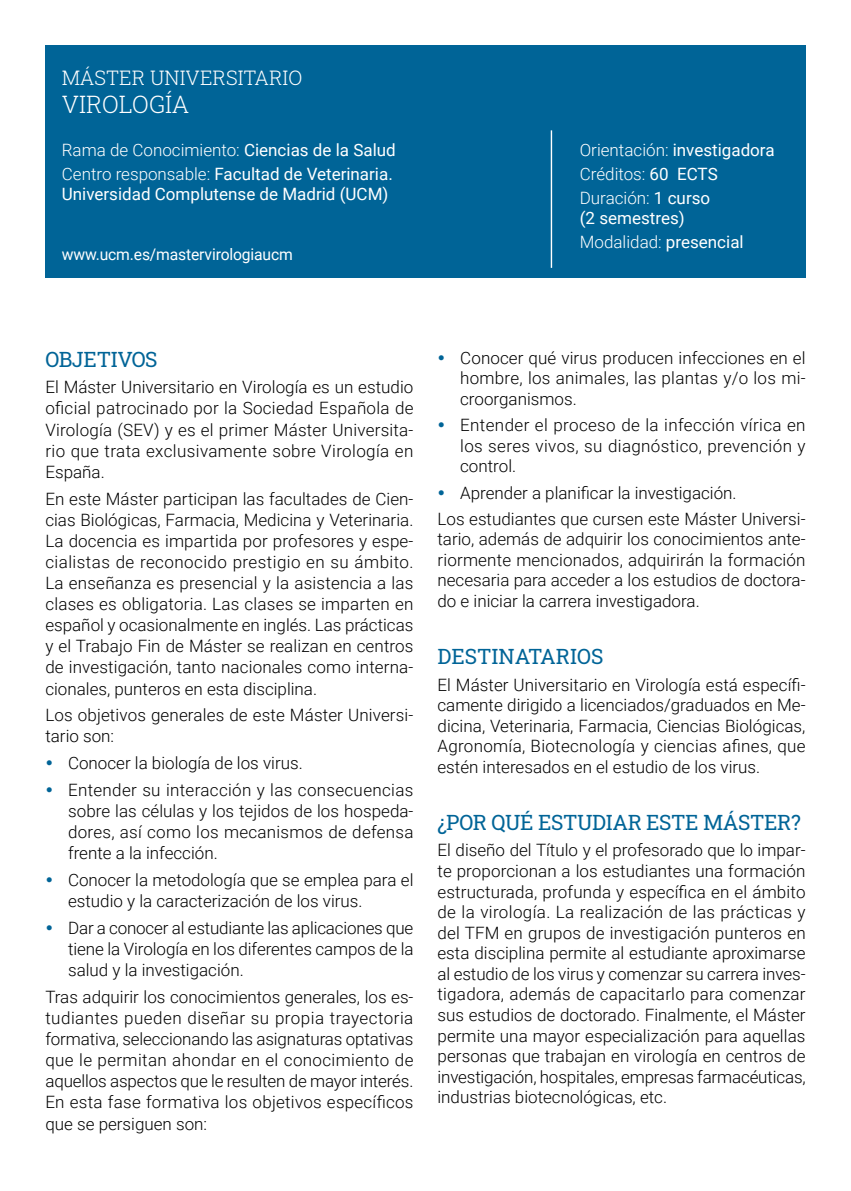
<style>
.page{position:relative;width:851px;height:1191px;background:#fff}
.page>*{position:absolute;margin:0;border:0;box-sizing:border-box;transform-origin:0 0}
.TÍTULO_1_BLANCO{font:300 24px "Roboto Slab";color:#fff}
.TÍTULO_1{font:21px "Roboto Slab";letter-spacing:-.02em;color:#006497}
.TÍTULO_1-2{font:21px "Roboto Slab";color:#006497}
.TÍTULO_2_BLANCO{font:300 20px "Roboto Slab";color:#fff}
.TEXTO{font:300 17px/21px "Roboto";color:#000;text-align:justify}
.t1{font:17px/20px "Roboto";color:#fff}
.t2{font:300 17px "Roboto";color:#fff}
.t3{font:16px "Roboto";letter-spacing:-.01em;color:#fff}
.s1{font-weight:400}
.s2{font-weight:300}
</style>
<div class="page">
<div style="left:45px;top:45px;width:760px;height:233px;background:#006497"></div>
<hr style="left:550px;top:130px;width:2px;height:138px;background:#fff">
<p class="TÍTULO_2_BLANCO" style="left:62px;top:64px;width:242px">MÁSTER UNIVERSITARIO</p>
<p class="TÍTULO_1_BLANCO" style="left:62px;top:87px;width:129px">VIROLOGÍA</p>
<p class="t2" style="left:62px;top:138px;width:335px">Rama de Conocimiento: <span class="s1">Ciencias de la Salud</span></p>
<p class="t1" style="left:62px;top:163px;width:332px"><span class="s2">Centro responsable:</span> Facultad de Veterinaria.</p>
<p class="t1" style="left:62px;top:183px;width:328px">Universidad Complutense de Madrid (UCM)</p>
<p class="t3" style="left:62px;top:243px;width:232px">www.ucm.es/mastervirologiaucm</p>
<p class="t1" style="left:579px;top:139px;width:196px"><span class="s2">Orientación:</span> investigadora</p>
<p class="t2" style="left:579px;top:162px;width:139px">Créditos: <span class="s1">60 ECTS</span></p>
<p class="t1" style="left:579px;top:187px;width:132px"><span class="s2">Duración:</span> 1 curso (2 semestres)</p>
<p class="t2" style="left:579px;top:230px;width:165px">Modalidad: <span class="s1">presencial</span></p>
<p class="TÍTULO_1" style="left:45px;top:344px;width:114px">OBJETIVOS</p>
<p class="TEXTO" style="left:45px;top:376px;width:369px">El Máster Universitario en Virología es un estudio oficial patrocinado por la Sociedad Española de Virología (SEV) y es el primer Máster Universita&shy;rio que trata exclusivamente sobre Virología en España.</p>
<p class="TEXTO" style="left:45px;top:487px;width:369px">En este Máster participan las facultades de Cien&shy;cias Biológicas, Farmacia, Medicina y Veterinaria.<br>La docencia es impartida por profesores y espe&shy;cialistas de reconocido prestigio en su ámbito.<br>La enseñanza es presencial y la asistencia a las clases es obligatoria. Las clases se imparten en español y ocasionalmente en inglés. Las prácticas y el Trabajo Fin de Máster se realizan en centros de investigación, tanto nacionales como interna&shy;cionales, punteros en esta disciplina.</p>
<p class="TEXTO" style="left:45px;top:704px;width:369px">Los objetivos generales de este Máster Universi&shy;tario son:</p>
<p class="TEXTO" style="left:68px;top:752px;width:236px">Conocer la biología de los virus.</p>
<p class="TEXTO" style="left:68px;top:778px;width:347px">Entender su interacción y las consecuencias sobre las células y los tejidos de los hospeda&shy;dores, así como los mecanismos de defensa frente a la infección.</p>
<p class="TEXTO" style="left:68px;top:869px;width:347px">Conocer la metodología que se emplea para el estudio y la caracterización de los virus.</p>
<p class="TEXTO" style="left:68px;top:916px;width:347px">Dar a conocer al estudiante las aplicaciones que tiene la Virología en los diferentes campos de la salud y la investigación.</p>
<p class="TEXTO" style="left:45px;top:985px;width:369px">Tras adquirir los conocimientos generales, los es&shy;tudiantes pueden diseñar su propia trayectoria formativa, seleccionando las asignaturas optativas que le permitan ahondar en el conocimiento de aquellos aspectos que le resulten de mayor interés.<br>En esta fase formativa los objetivos específicos que se persiguen son:</p>
<p class="TEXTO" style="left:460px;top:347px;width:347px">Conocer qué virus producen infecciones en el hombre, los animales, las plantas y/o los mi&shy;croorganismos.</p>
<p class="TEXTO" style="left:460px;top:414px;width:347px">Entender el proceso de la infección vírica en los seres vivos, su diagnóstico, prevención y control.</p>
<p class="TEXTO" style="left:460px;top:481px;width:278px">Aprender a planificar la investigación.</p>
<p class="TEXTO" style="left:437px;top:508px;width:369px">Los estudiantes que cursen este Máster Universi&shy;tario, además de adquirir los conocimientos ante&shy;riormente mencionados, adquirirán la formación necesaria para acceder a los estudios de doctora&shy;do e iniciar la carrera investigadora.</p>
<p class="TÍTULO_1-2" style="left:437px;top:642px;width:167px">DESTINATARIOS</p>
<p class="TEXTO" style="left:437px;top:673px;width:369px">El Máster Universitario en Virología está específi&shy;camente dirigido a licenciados/graduados en Me&shy;dicina, Veterinaria, Farmacia, Ciencias Biológicas, Agronomía, Biotecnología y ciencias afines, que estén interesados en el estudio de los virus.</p>
<p class="TÍTULO_1" style="left:437px;top:808px;width:365px">¿POR QUÉ ESTUDIAR ESTE MÁSTER?</p>
<p class="TEXTO" style="left:437px;top:839px;width:369px">El diseño del Título y el profesorado que lo impar&shy;te proporcionan a los estudiantes una formación estructurada, profunda y específica en el ámbito de la virología. La realización de las prácticas y del TFM en grupos de investigación punteros en esta disciplina permite al estudiante aproximarse al estudio de los virus y comenzar su carrera inves&shy;tigadora, además de capacitarlo para comenzar sus estudios de doctorado. Finalmente, el Máster permite una mayor especialización para aquellas personas que trabajan en virología en centros de investigación, hospitales, empresas farmacéuticas, industrias biotecnológicas, etc.</p>
</div>
